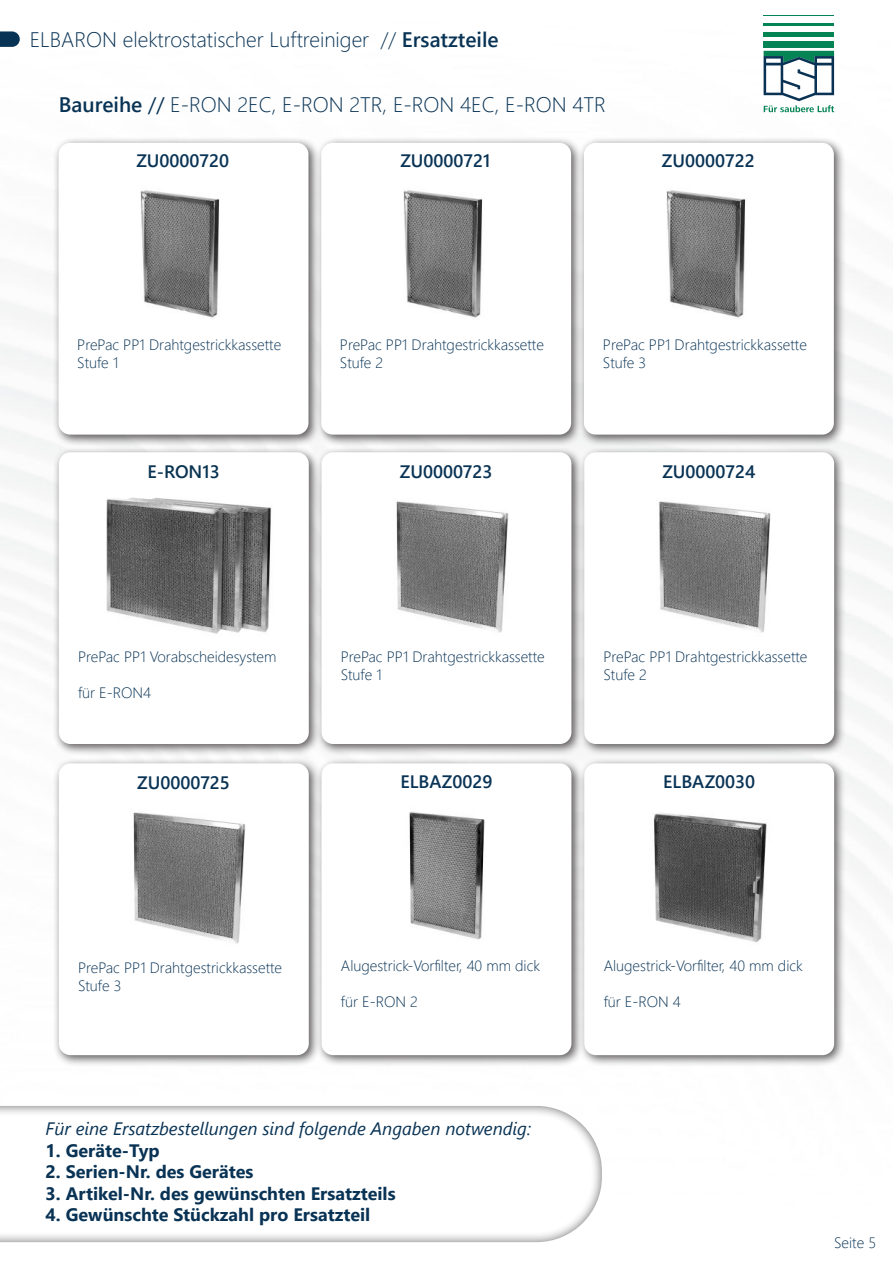
<style>
.page{position:relative;width:893px;height:1263px;background:#fff}
.page>*{position:absolute;margin:0;border:0;box-sizing:border-box;transform-origin:0 0}
.t1{font:300 21px "Segoe UI";color:#093355}
.t2{font:700 18px "Segoe UI";color:#093355}
.t3{font:600 18px "Segoe UI";color:#093355}
.t4{font:italic 18px "Segoe UI";color:#093355}
.t5{font:600 18px "Segoe UI";color:#093351}
.t6{font:300 15px/18px "Segoe UI";color:#093355}
.s1{font-weight:600}
.s2{font-weight:400}
</style>
<div class="page">
<img style="left:0;top:15px;width:893px;height:887px">
<hr style="left:764px;top:15px;width:70px;height:1px;background:#048355">
<hr style="left:764px;top:23px;width:70px;height:3px;background:#048355">
<hr style="left:764px;top:33px;width:70px;height:4px;background:#048355">
<div style="left:764px;top:41px;width:70px;height:7px;background:#048355"></div>
<svg style="left:764px;top:51px;width:70px;height:61px"></svg>
<div style="left:53px;top:446px;width:268px;height:310px;background:#231f20;opacity:.75"></div>
<div style="left:59px;top:452px;width:250px;height:292px;background:#fff;border-radius:12px"></div>
<img style="left:106px;top:497px;width:166px;height:137px">
<div style="left:316px;top:446px;width:267px;height:310px;background:#231f20;opacity:.75"></div>
<div style="left:322px;top:452px;width:249px;height:292px;background:#fff;border-radius:12px"></div>
<img style="left:396px;top:501px;width:113px;height:132px">
<div style="left:578px;top:446px;width:268px;height:310px;background:#231f20;opacity:.75"></div>
<div style="left:584px;top:452px;width:250px;height:292px;background:#fff;border-radius:12px"></div>
<img style="left:659px;top:501px;width:112px;height:132px">
<div style="left:53px;top:757px;width:268px;height:310px;background:#231f20;opacity:.75"></div>
<div style="left:59px;top:763px;width:250px;height:292px;background:#fff;border-radius:12px"></div>
<img style="left:133px;top:812px;width:113px;height:132px">
<div style="left:316px;top:757px;width:267px;height:310px;background:#231f20;opacity:.75"></div>
<div style="left:322px;top:763px;width:249px;height:292px;background:#fff;border-radius:12px"></div>
<div style="left:578px;top:757px;width:268px;height:310px;background:#231f20;opacity:.75"></div>
<div style="left:584px;top:763px;width:250px;height:292px;background:#fff;border-radius:12px"></div>
<svg style="left:0;top:31px;width:20px;height:16px"></svg>
<svg style="left:0;top:1106px;width:602px;height:137px"></svg>
<img style="left:409px;top:812px;width:76px;height:128px">
<img style="left:653px;top:813px;width:114px;height:130px">
<div style="left:53px;top:137px;width:267px;height:310px;background:#231f20;opacity:.75"></div>
<div style="left:59px;top:143px;width:249px;height:292px;background:#fff;border-radius:12px"></div>
<div style="left:315px;top:137px;width:268px;height:310px;background:#231f20;opacity:.75"></div>
<div style="left:321px;top:143px;width:250px;height:292px;background:#fff;border-radius:12px"></div>
<div style="left:578px;top:137px;width:268px;height:310px;background:#231f20;opacity:.75"></div>
<div style="left:584px;top:143px;width:250px;height:292px;background:#fff;border-radius:12px"></div>
<img style="left:140px;top:190px;width:80px;height:128px">
<img style="left:403px;top:190px;width:80px;height:128px">
<img style="left:666px;top:190px;width:80px;height:128px">
<h1 class="t1" style="left:30px;top:31px;width:470px">ELBARON elektrostatischer Luftreiniger // <span class="s1">Ersatzteile</span></h1>
<h1 class="t1" style="left:59px;top:96px;width:549px"><span class="s1">Baureihe</span> <span class="s2">//</span> E-RON 2EC, E-RON 2TR, E-RON 4EC, E-RON 4TR</h1>
<p class="t3" style="left:136px;top:153px;width:94px">ZU0000720</p>
<p class="t3" style="left:400px;top:153px;width:92px">ZU0000721</p>
<p class="t3" style="left:662px;top:153px;width:94px">ZU0000722</p>
<p class="t6" style="left:77px;top:337px;width:206px">PrePac PP1 Drahtgestrickkassette<br>Stufe 1</p>
<p class="t5" style="left:147px;top:465px;width:74px">E-RON13</p>
<p class="t6" style="left:340px;top:337px;width:206px">PrePac PP1 Drahtgestrickkassette<br>Stufe 2</p>
<p class="t3" style="left:400px;top:465px;width:94px">ZU0000723</p>
<p class="t6" style="left:603px;top:337px;width:206px">PrePac PP1 Drahtgestrickkassette<br>Stufe 3</p>
<p class="t3" style="left:662px;top:465px;width:95px">ZU0000724</p>
<p class="t6" style="left:78px;top:646px;width:200px">PrePac PP1 Vorabscheidesystem</p>
<p class="t6" style="left:78px;top:685px;width:75px">für E-RON4</p>
<p class="t3" style="left:137px;top:776px;width:94px">ZU0000725</p>
<p class="t6" style="left:341px;top:649px;width:206px">PrePac PP1 Drahtgestrickkassette<br>Stufe 1</p>
<p class="t3" style="left:400px;top:774px;width:94px">ELBAZ0029</p>
<p class="t6" style="left:603px;top:649px;width:206px">PrePac PP1 Drahtgestrickkassette<br>Stufe 2</p>
<p class="t3" style="left:663px;top:774px;width:93px">ELBAZ0030</p>
<p class="t6" style="left:78px;top:960px;width:206px">PrePac PP1 Drahtgestrickkassette<br>Stufe 3</p>
<p class="t6" style="left:341px;top:955px;width:201px">Alugestrick-Vorfilter, 40 mm dick</p>
<p class="t6" style="left:341px;top:994px;width:78px">für E-RON 2</p>
<p class="t4" style="left:46px;top:1121px;width:487px">Für eine Ersatzbestellungen sind folgende Angaben notwendig:</p>
<p class="t2" style="left:46px;top:1143px;width:116px">1. Geräte-Typ</p>
<p class="t2" style="left:46px;top:1165px;width:209px">2. Serien-Nr. des Gerätes</p>
<p class="t2" style="left:46px;top:1186px;width:351px">3. Artikel-Nr. des gewünschten Ersatzteils</p>
<p class="t2" style="left:46px;top:1208px;width:326px">4. Gewünschte Stückzahl pro Ersatzteil</p>
<p class="t6" style="left:604px;top:955px;width:201px">Alugestrick-Vorfilter, 40 mm dick</p>
<p class="t6" style="left:604px;top:994px;width:79px">für E-RON 4</p>
<p class="t6" style="left:834px;top:1235px;width:43px">Seite 5</p>
</div>
